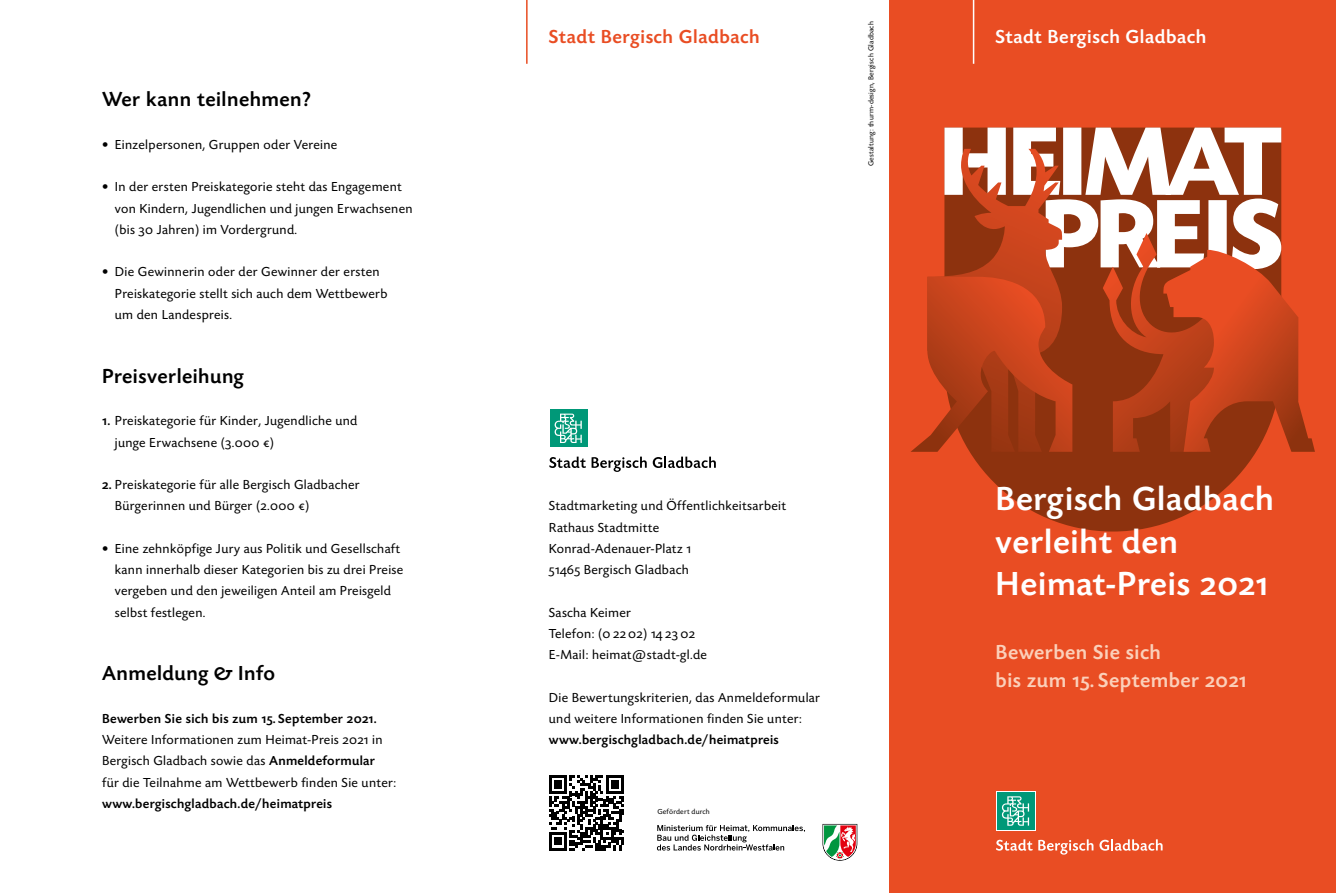
<style>
.page{position:relative;width:1336px;height:893px;background:#fff}
.page>*{position:absolute;margin:0;border:0;box-sizing:border-box;transform-origin:0 0}
.Titel{font:500 34.5px/42.5px "Today Sans Now Pro";letter-spacing:.025em;color:#fff}
.FL_Head{font:500 21px "Today Sans Now Pro";letter-spacing:.025em;color:#000}
.FL_Head-2{font:500 21px/28.3px "Today Sans Now Pro";letter-spacing:.025em;color:#fbd0ba}
.t1{font:500 19.5px "Today Sans Now Pro";letter-spacing:.03em;color:#e94d23}
.t2{font:500 19.5px "Today Sans Now Pro";letter-spacing:.03em;color:#fff}
.FL_TXT{font:13.5px/21.3px "Today Sans Now Pro";letter-spacing:.025em;color:#000}
.FL_TXT-2{font:500 13.5px "Today Sans Now Pro";letter-spacing:.025em;color:#000}
.Subhead{font:7.5px "Today Sans Now Pro";letter-spacing:.03em;color:#000}
.FL_TXT-3{font:7.5px "Today Sans Now Pro";letter-spacing:.025em;color:#000}
.s1{font-weight:500}
</style>
<div class="page">
<div style="left:889px;top:0;width:446px;height:893px;background:#e94d23"></div>
<hr style="left:972px;top:0;width:2px;height:64px;background:#fff">
<hr style="left:526px;top:0;width:1px;height:64px;background:#e94d23">
<svg style="left:549px;top:457px;width:97px;height:15px"></svg>
<svg style="left:652px;top:457px;width:63px;height:11px"></svg>
<div style="left:550px;top:410px;width:37px;height:37px;background:#009878"></div>
<svg style="left:554px;top:414px;width:27px;height:29px"></svg>
<svg style="left:549px;top:775px;width:75px;height:75px"></svg>
<svg style="left:970px;top:452px;width:286px;height:79px;fill:#8d320e"></svg>
<svg style="left:911px;top:128px;width:403px;height:324px"></svg>
<svg style="left:996px;top:839px;width:36px;height:12px"></svg>
<svg style="left:1038px;top:839px;width:55px;height:16px"></svg>
<svg style="left:1099px;top:839px;width:63px;height:12px"></svg>
<svg style="left:996px;top:791px;width:39px;height:40px"></svg>
<div style="left:997px;top:792px;width:37px;height:38px;background:#009878"></div>
<svg style="left:1001px;top:796px;width:27px;height:30px"></svg>
<svg style="left:822px;top:824px;width:35px;height:37px"></svg>
<svg style="left:657px;top:825px;width:147px;height:25px"></svg>
<p class="FL_Head" style="left:102px;top:87px;width:210px">Wer kann teilnehmen?</p>
<p class="FL_TXT" style="left:102px;top:134px;width:237px">• Einzelpersonen, Gruppen oder Vereine</p>
<p class="FL_TXT" style="left:115px;top:176px;width:299px;text-indent:-13px">• In der ersten Preiskategorie steht das Engagement von Kindern, Jugendlichen und jungen Erwachsenen (bis 30 Jahren) im Vordergrund.</p>
<p class="FL_TXT" style="left:115px;top:261px;width:274px;text-indent:-13px">• Die Gewinnerin oder der Gewinner der ersten<br>Preiskategorie stellt sich auch dem Wettbewerb um den Landespreis.</p>
<p class="FL_Head" style="left:102px;top:363px;width:144px">Preisverleihung</p>
<p class="FL_TXT" style="left:115px;top:410px;width:244px;text-indent:-13px"><span class="s1">1.</span> Preiskategorie für Kinder, Jugendliche und junge Erwachsene (3.000 €)</p>
<p class="FL_TXT" style="left:115px;top:474px;width:246px;text-indent:-13px"><span class="s1">2.</span> Preiskategorie für alle Bergisch Gladbacher<br>Bürgerinnen und Bürger (2.000 €)</p>
<p class="FL_TXT" style="left:115px;top:538px;width:290px;text-indent:-13px">• Eine zehnköpfige Jury aus Politik und Gesellschaft kann innerhalb dieser Kategorien bis zu drei Preise vergeben und den jeweiligen Anteil am Preisgeld selbst festlegen.</p>
<p class="FL_Head" style="left:102px;top:661px;width:174px">Anmeldung&amp;Info</p>
<p class="FL_TXT" style="left:102px;top:708px;width:296px"><span class="s1">Bewerben Sie sich bis zum 15. September 2021.<br></span>Weitere Informationen zum Heimat-Preis 2021 in Bergisch Gladbach sowie das <span class="s1">Anmeldeformular<br></span>für die Teilnahme am Wettbewerb finden Sie unter: <span class="s1">www.bergischgladbach.de/heimatpreis</span></p>
<p class="Subhead" style="left:866px;top:166px;width:147px;rotate:-90deg">Gestaltung: thurm-design, Bergisch Gladbach</p>
<p class="t1" style="left:549px;top:25px;width:212px">Stadt Bergisch Gladbach</p>
<p class="t2" style="left:995px;top:25px;width:212px">Stadt Bergisch Gladbach</p>
<p class="FL_TXT" style="left:549px;top:495px;width:239px">Stadtmarketing und Öffentlichkeitsarbeit<br>Rathaus Stadtmitte</p>
<p class="FL_TXT" style="left:549px;top:538px;width:144px">Konrad-Adenauer-Platz 1</p>
<p class="FL_TXT" style="left:549px;top:559px;width:141px">51465 Bergisch Gladbach</p>
<p class="FL_TXT" style="left:549px;top:601px;width:84px">Sascha Keimer</p>
<p class="FL_TXT" style="left:549px;top:623px;width:148px">Telefon: (0 22 02) 14 23 02</p>
<p class="FL_TXT" style="left:549px;top:644px;width:160px">E-Mail: heimat@stadt-gl.de</p>
<p class="FL_TXT" style="left:549px;top:687px;width:273px">Die Bewertungskriterien, das Anmeldeformular und weitere Informationen finden Sie unter:</p>
<p class="FL_TXT-2" style="left:549px;top:732px;width:231px">www.bergischgladbach.de/heimatpreis</p>
<p class="FL_TXT-3" style="left:657px;top:807px;width:54px">Gefördert durch</p>
<p class="Titel" style="left:995px;top:478px;width:280px">Bergisch Gladbach verleiht den<br>Heimat-Preis 2021</p>
<p class="FL_Head-2" style="left:995px;top:638px;width:252px">Bewerben Sie sich<br>bis zum 15. September 2021</p>
</div>
